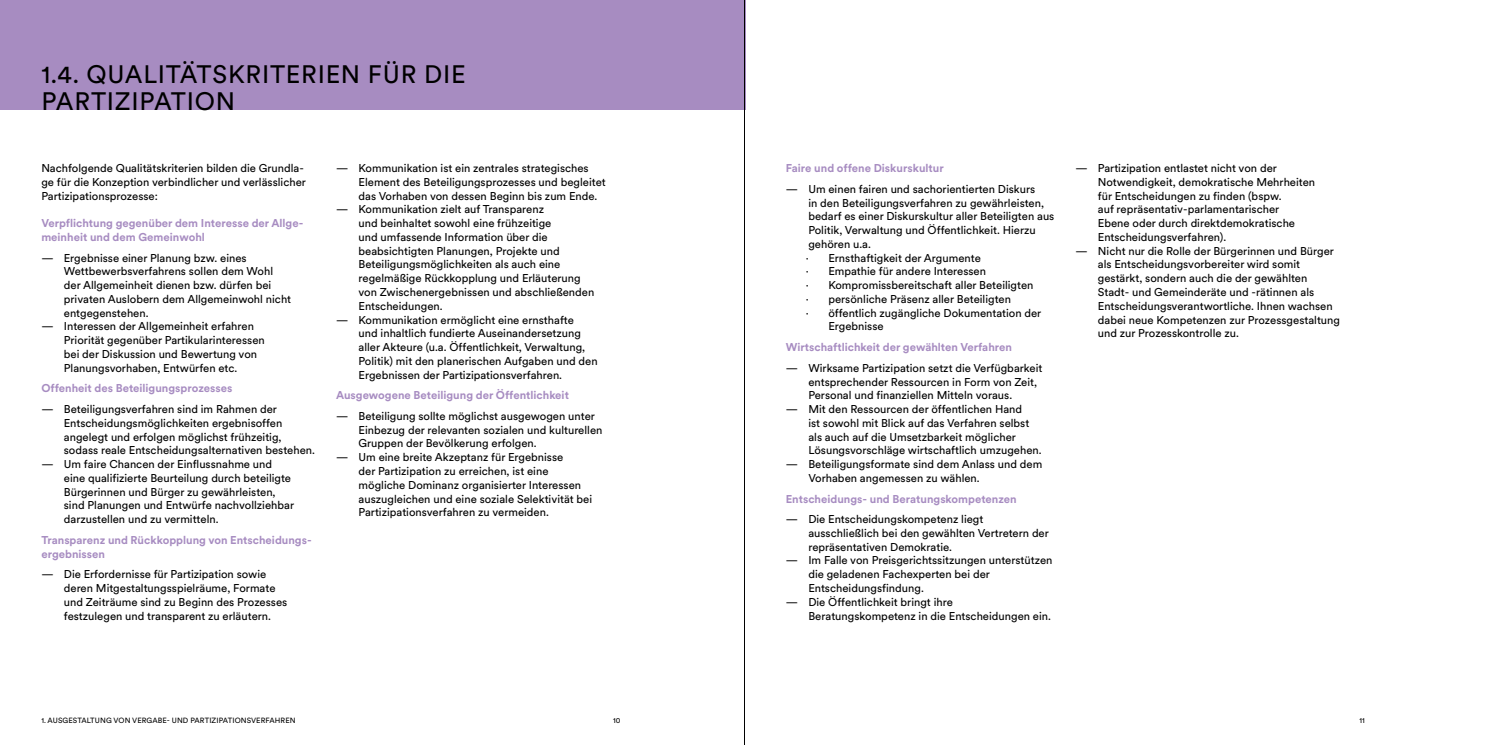
<style>
.page{position:relative;width:1489px;height:745px;background:#fff}
.page>*{position:absolute;margin:0;border:0;box-sizing:border-box;transform-origin:0 0}
.Kapitel_1_Spalte{font:25px/27.5px "BDA Circular";letter-spacing:.03em;color:#000}
.Text_9pt{font:11.25px/13.8px "BDA Circular";color:#000}
.Text_9pt_GROSS{font:700 11.25px/13.8px "BDA Circular";color:#a78cc1}
.Text_9pt-2{font:7.5px "BDA Circular";letter-spacing:.01em;color:#000}
</style>
<div class="page">
<div style="left:0;top:0;width:745px;height:110px;background:#a78cc1"></div>
<hr style="left:744px;top:0;width:1px;height:744px;background:#000">
<p class="Kapitel_1_Spalte" style="left:41px;top:59px;width:426px">1.4. QUALITÄTSKRITERIEN FÜR DIE<br>PARTIZIPATION</p>
<p class="Text_9pt" style="left:41px;top:161px;width:266px">Nachfolgende Qualitätskriterien bilden die Grundla&shy;ge für die Konzeption verbindlicher und verlässlicher<br>Partizipationsprozesse:</p>
<p class="Text_9pt_GROSS" style="left:41px;top:216px;width:263px">Verpflichtung gegenüber dem Interesse der Allge&shy;meinheit und dem Gemeinwohl</p>
<p class="Text_9pt" style="left:64px;top:250px;width:229px;text-indent:-22px">— Ergebnisse einer Planung bzw. eines Wettbewerbsverfahrens sollen dem Wohl der Allgemeinheit dienen bzw. dürfen bei privaten Auslobern dem Allgemeinwohl nicht entgegenstehen.</p>
<p class="Text_9pt" style="left:64px;top:319px;width:202px;text-indent:-22px">— Interessen der Allgemeinheit erfahren Priorität gegenüber Partikularinteressen bei der Diskussion und Bewertung von Planungsvorhaben, Entwürfen etc.</p>
<p class="Text_9pt_GROSS" style="left:41px;top:381px;width:193px">Offenheit des Beteiligungsprozesses</p>
<p class="Text_9pt" style="left:64px;top:401px;width:252px;text-indent:-22px">— Beteiligungsverfahren sind im Rahmen der Entscheidungsmöglichkeiten ergebnisoffen angelegt und erfolgen möglichst frühzeitig, sodass reale Entscheidungsalternativen bestehen.</p>
<p class="Text_9pt" style="left:64px;top:456px;width:232px;text-indent:-22px">— Um faire Chancen der Einflussnahme und eine qualifizierte Beurteilung durch beteiligte Bürgerinnen und Bürger zu gewährleisten, sind Planungen und Entwürfe nachvollziehbar darzustellen und zu vermitteln.</p>
<p class="Text_9pt_GROSS" style="left:41px;top:532px;width:272px">Transparenz und Rückkopplung von Entscheidungs&shy;ergebnissen</p>
<p class="Text_9pt" style="left:64px;top:566px;width:225px;text-indent:-22px">— Die Erfordernisse für Partizipation sowie deren Mitgestaltungsspielräume, Formate und Zeiträume sind zu Beginn des Prozesses festzulegen und transparent zu erläutern.</p>
<p class="Text_9pt" style="left:358px;top:161px;width:248px;text-indent:-22px">— Kommunikation ist ein zentrales strategisches<br>Element des Beteiligungsprozesses und begleitet das Vorhaben von dessen Beginn bis zum Ende.</p>
<p class="Text_9pt" style="left:358px;top:202px;width:237px;text-indent:-22px">— Kommunikation zielt auf Transparenz<br>und beinhaltet sowohl eine frühzeitige<br>und umfassende Information über die beabsichtigten Planungen, Projekte und Beteiligungsmöglichkeiten als auch eine regelmäßige Rückkopplung und Erläuterung von Zwischenergebnissen und abschließenden Entscheidungen.</p>
<p class="Text_9pt" style="left:358px;top:312px;width:240px;text-indent:-22px">— Kommunikation ermöglicht eine ernsthafte<br>und inhaltlich fundierte Auseinandersetzung aller Akteure (u.a. Öffentlichkeit, Verwaltung, Politik) mit den planerischen Aufgaben und den Ergebnissen der Partizipationsverfahren.</p>
<p class="Text_9pt_GROSS" style="left:336px;top:387px;width:234px">Ausgewogene Beteiligung der Öffentlichkeit</p>
<p class="Text_9pt" style="left:358px;top:408px;width:245px;text-indent:-22px">— Beteiligung sollte möglichst ausgewogen unter<br>Einbezug der relevanten sozialen und kulturellen<br>Gruppen der Bevölkerung erfolgen.</p>
<p class="Text_9pt" style="left:358px;top:449px;width:235px;text-indent:-22px">— Um eine breite Akzeptanz für Ergebnisse<br>der Partizipation zu erreichen, ist eine mögliche Dominanz organisierter Interessen auszugleichen und eine soziale Selektivität bei Partizipationsverfahren zu vermeiden.</p>
<p class="Text_9pt_GROSS" style="left:785px;top:161px;width:159px">Faire und offene Diskurskultur</p>
<p class="Text_9pt" style="left:808px;top:181px;width:247px;text-indent:-22px">— Um einen fairen und sachorientierten Diskurs<br>in den Beteiligungsverfahren zu gewährleisten, bedarf es einer Diskurskultur aller Beteiligten aus Politik, Verwaltung und Öffentlichkeit. Hierzu gehören u.a.</p>
<p class="Text_9pt" style="left:805px;top:250px;width:176px">· Ernsthaftigkeit der Argumente</p>
<p class="Text_9pt" style="left:805px;top:264px;width:182px">· Empathie für andere Interessen</p>
<p class="Text_9pt" style="left:805px;top:277px;width:229px">· Kompromissbereitschaft aller Beteiligten</p>
<p class="Text_9pt" style="left:805px;top:291px;width:207px">· persönliche Präsenz aller Beteiligten</p>
<p class="Text_9pt" style="left:828px;top:305px;width:214px;text-indent:-22px">· öffentlich zugängliche Dokumentation der<br>Ergebnisse</p>
<p class="Text_9pt_GROSS" style="left:785px;top:339px;width:228px">Wirtschaftlichkeit der gewählten Verfahren</p>
<p class="Text_9pt" style="left:808px;top:360px;width:235px;text-indent:-22px">— Wirksame Partizipation setzt die Verfügbarkeit entsprechender Ressourcen in Form von Zeit,<br>Personal und finanziellen Mitteln voraus.</p>
<p class="Text_9pt" style="left:808px;top:401px;width:235px;text-indent:-22px">— Mit den Ressourcen der öffentlichen Hand<br>ist sowohl mit Blick auf das Verfahren selbst als auch auf die Umsetzbarkeit möglicher Lösungsvorschläge wirtschaftlich umzugehen.</p>
<p class="Text_9pt" style="left:808px;top:456px;width:235px;text-indent:-22px">— Beteiligungsformate sind dem Anlass und dem<br>Vorhaben angemessen zu wählen.</p>
<p class="Text_9pt_GROSS" style="left:785px;top:491px;width:232px">Entscheidungs- und Beratungskompetenzen</p>
<p class="Text_9pt" style="left:808px;top:511px;width:242px;text-indent:-22px">— Die Entscheidungskompetenz liegt ausschließlich bei den gewählten Vertretern der repräsentativen Demokratie.</p>
<p class="Text_9pt" style="left:808px;top:552px;width:246px;text-indent:-22px">— Im Falle von Preisgerichtssitzungen unterstützen die geladenen Fachexperten bei der<br>Entscheidungsfindung.</p>
<p class="Text_9pt" style="left:808px;top:594px;width:244px;text-indent:-22px">— Die Öffentlichkeit bringt ihre<br>Beratungskompetenz in die Entscheidungen ein.</p>
<p class="Text_9pt" style="left:1097px;top:161px;width:219px;text-indent:-22px">— Partizipation entlastet nicht von der Notwendigkeit, demokratische Mehrheiten für Entscheidungen zu finden (bspw.<br>auf repräsentativ-parlamentarischer<br>Ebene oder durch direktdemokratische Entscheidungsverfahren).</p>
<p class="Text_9pt" style="left:1097px;top:243px;width:244px;text-indent:-22px">— Nicht nur die Rolle der Bürgerinnen und Bürger als Entscheidungsvorbereiter wird somit gestärkt, sondern auch die der gewählten Stadt- und Gemeinderäte und -rätinnen als Entscheidungsverantwortliche. Ihnen wachsen dabei neue Kompetenzen zur Prozessgestaltung und zur Prozesskontrolle zu.</p>
<p class="Text_9pt-2" style="left:41px;top:714px;width:256px">1. AUSGESTALTUNG VON VERGABE- UND PARTIZIPATIONSVERFAHREN</p>
<p class="Text_9pt-2" style="left:613px;top:714px;width:9px">10</p>
<p class="Text_9pt-2" style="left:1359px;top:714px;width:7px">11</p>
</div>
